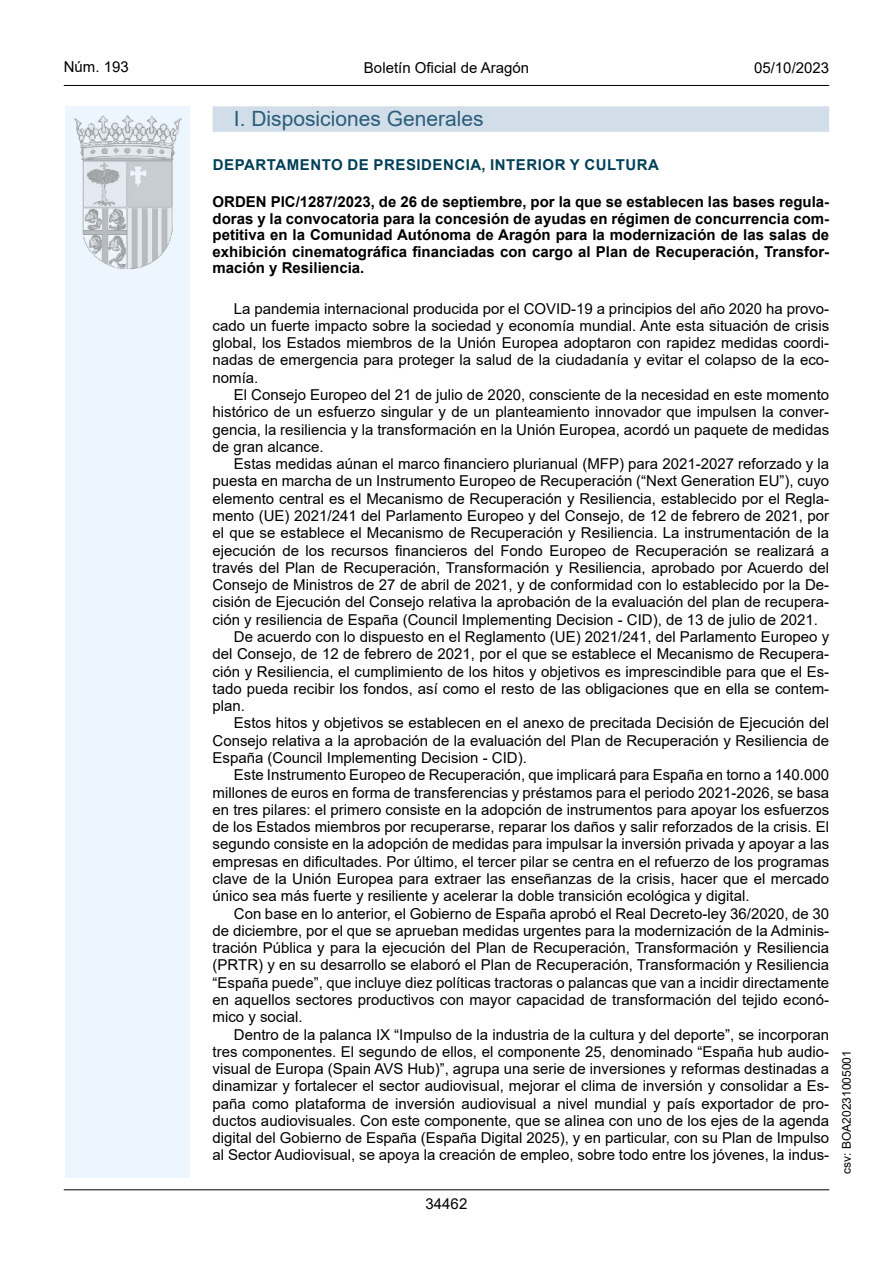
<style>
.page{position:relative;width:893px;height:1263px;background:#fff}
.page>*{position:absolute;margin:0;border:0;box-sizing:border-box;transform-origin:0 0}
.Titulo_sec{font:21px "Arial";color:#2a5e7a}
.inicio_de_parrafo{font:15px/17.2px "Arial";color:#000;text-align:justify}
.Titulo_text{font:15px/16.5px "Arial Bold MT2";color:#000;text-align:justify}
.emisor_text{font:15px "Arial Bold MT2";letter-spacing:.035em;color:#003f58}
.estilo_head-c{font:15px "Arial";color:#000}
.estilo_head-d{font:15px "Arial MT2";color:#000}
.estilo_head-i{font:15px "Arial MT2";color:#000}
.numero_pagina{font:15px "Arial MT2";color:#000}
.estilo_head-i-2{font:12px "Arial MT2";color:#000}
.s1{font-family:"Arial";font-weight:700}
</style>
<div class="page">
<div style="left:65px;top:106px;width:125px;height:1072px;background:#edf6fe"></div>
<img style="left:75px;top:115px;width:106px;height:153px">
<hr style="left:64px;top:85px;width:765px;height:1px;background:#000">
<hr style="left:64px;top:1189px;width:765px;height:1px;background:#000">
<div style="left:213px;top:106px;width:616px;height:26px;background:#d1dde8"></div>
<p class="estilo_head-i" style="left:64px;top:57px;width:67px">Núm. 193</p>
<p class="estilo_head-c" style="left:364px;top:57px;width:167px">Boletín Oficial de Aragón</p>
<p class="estilo_head-d" style="left:754px;top:57px;width:77px">05/10/2023</p>
<h3 class="Titulo_sec" style="left:234px;top:104px;width:251px">I. Disposiciones Generales</h3>
<h5 class="emisor_text" style="left:213px;top:154px;width:448px">DEPARTAMENTO DE PRESIDENCIA, INTERIOR Y CULTURA</h5>
<p class="Titulo_text" style="left:213px;top:194px;width:618px">ORDEN PIC/1287/2023, de 26 de septiembre, por la que se establecen las bases regula&shy;doras y la convocatoria para la concesión de ayudas en régimen de concurrencia com&shy;petitiva en la Comunidad Autónoma de Aragón para la modernización de las salas de <span class="s1">exhibición cinematográfica financiadas con cargo al Plan de Recuperación, Transfor&shy;</span>mación y Resiliencia.</p>
<p class="inicio_de_parrafo" style="left:213px;top:300px;width:618px;text-indent:21px">La pandemia internacional producida por el COVID-19 a principios del año 2020 ha provo&shy;cado un fuerte impacto sobre la sociedad y economía mundial. Ante esta situación de crisis global, los Estados miembros de la Unión Europea adoptaron con rapidez medidas coordi&shy;nadas de emergencia para proteger la salud de la ciudadanía y evitar el colapso de la eco&shy;nomía.</p>
<p class="inicio_de_parrafo" style="left:213px;top:386px;width:618px;text-indent:21px">El Consejo Europeo del 21 de julio de 2020, consciente de la necesidad en este momento histórico de un esfuerzo singular y de un planteamiento innovador que impulsen la conver&shy;gencia, la resiliencia y la transformación en la Unión Europea, acordó un paquete de medidas de gran alcance.</p>
<p class="inicio_de_parrafo" style="left:213px;top:455px;width:618px;text-indent:21px">Estas medidas aúnan el marco financiero plurianual (MFP) para 2021-2027 reforzado y la puesta en marcha de un Instrumento Europeo de Recuperación (“Next Generation EU”), cuyo elemento central es el Mecanismo de Recuperación y Resiliencia, establecido por el Regla&shy;mento (UE) 2021/241 del Parlamento Europeo y del Consejo, de 12 de febrero de 2021, por el que se establece el Mecanismo de Recuperación y Resiliencia. La instrumentación de la ejecución de los recursos financieros del Fondo Europeo de Recuperación se realizará a través del Plan de Recuperación, Transformación y Resiliencia, aprobado por Acuerdo del Consejo de Ministros de 27 de abril de 2021, y de conformidad con lo establecido por la De&shy;cisión de Ejecución del Consejo relativa la aprobación de la evaluación del plan de recupera&shy;ción y resiliencia de España (Council Implementing Decision - CID), de 13 de julio de 2021.</p>
<p class="inicio_de_parrafo" style="left:213px;top:628px;width:618px;text-indent:21px">De acuerdo con lo dispuesto en el Reglamento (UE) 2021/241, del Parlamento Europeo y del Consejo, de 12 de febrero de 2021, por el que se establece el Mecanismo de Recupera&shy;ción y Resiliencia, el cumplimiento de los hitos y objetivos es imprescindible para que el Es&shy;tado pueda recibir los fondos, así como el resto de las obligaciones que en ella se contem&shy;plan.</p>
<p class="inicio_de_parrafo" style="left:213px;top:714px;width:618px;text-indent:21px">Estos hitos y objetivos se establecen en el anexo de precitada Decisión de Ejecución del Consejo relativa a la aprobación de la evaluación del Plan de Recuperación y Resiliencia de España (Council Implementing Decision - CID).</p>
<p class="inicio_de_parrafo" style="left:213px;top:766px;width:618px;text-indent:21px">Este Instrumento Europeo de Recuperación, que implicará para España en torno a 140.000 millones de euros en forma de transferencias y préstamos para el periodo 2021-2026, se basa en tres pilares: el primero consiste en la adopción de instrumentos para apoyar los esfuerzos de los Estados miembros por recuperarse, reparar los daños y salir reforzados de la crisis. El segundo consiste en la adopción de medidas para impulsar la inversión privada y apoyar a las empresas en dificultades. Por último, el tercer pilar se centra en el refuerzo de los programas clave de la Unión Europea para extraer las enseñanzas de la crisis, hacer que el mercado único sea más fuerte y resiliente y acelerar la doble transición ecológica y digital.</p>
<p class="inicio_de_parrafo" style="left:213px;top:904px;width:618px;text-indent:21px">Con base en lo anterior, el Gobierno de España aprobó el Real Decreto-ley 36/2020, de 30 de diciembre, por el que se aprueban medidas urgentes para la modernización de la Adminis&shy;tración Pública y para la ejecución del Plan de Recuperación, Transformación y Resiliencia (PRTR) y en su desarrollo se elaboró el Plan de Recuperación, Transformación y Resiliencia “España puede”, que incluye diez políticas tractoras o palancas que van a incidir directamente en aquellos sectores productivos con mayor capacidad de transformación del tejido econó&shy;mico y social.</p>
<p class="inicio_de_parrafo" style="left:213px;top:1025px;width:618px;text-indent:21px">Dentro de la palanca IX “Impulso de la industria de la cultura y del deporte”, se incorporan tres componentes. El segundo de ellos, el componente 25, denominado “España hub audio&shy;visual de Europa (Spain AVS Hub)”, agrupa una serie de inversiones y reformas destinadas a dinamizar y fortalecer el sector audiovisual, mejorar el clima de inversión y consolidar a Es&shy;paña como plataforma de inversión audiovisual a nivel mundial y país exportador de pro&shy;ductos audiovisuales. Con este componente, que se alinea con uno de los ejes de la agenda digital del Gobierno de España (España Digital 2025), y en particular, con su Plan de Impulso al Sector Audiovisual, se apoya la creación de empleo, sobre todo entre los jóvenes, la indus-</p>
<p class="numero_pagina" style="left:426px;top:1193px;width:43px">34462</p>
<p class="estilo_head-i-2" style="left:838px;top:1174px;width:125px;rotate:-90deg">csv: BOA20231005001</p>
</div>
